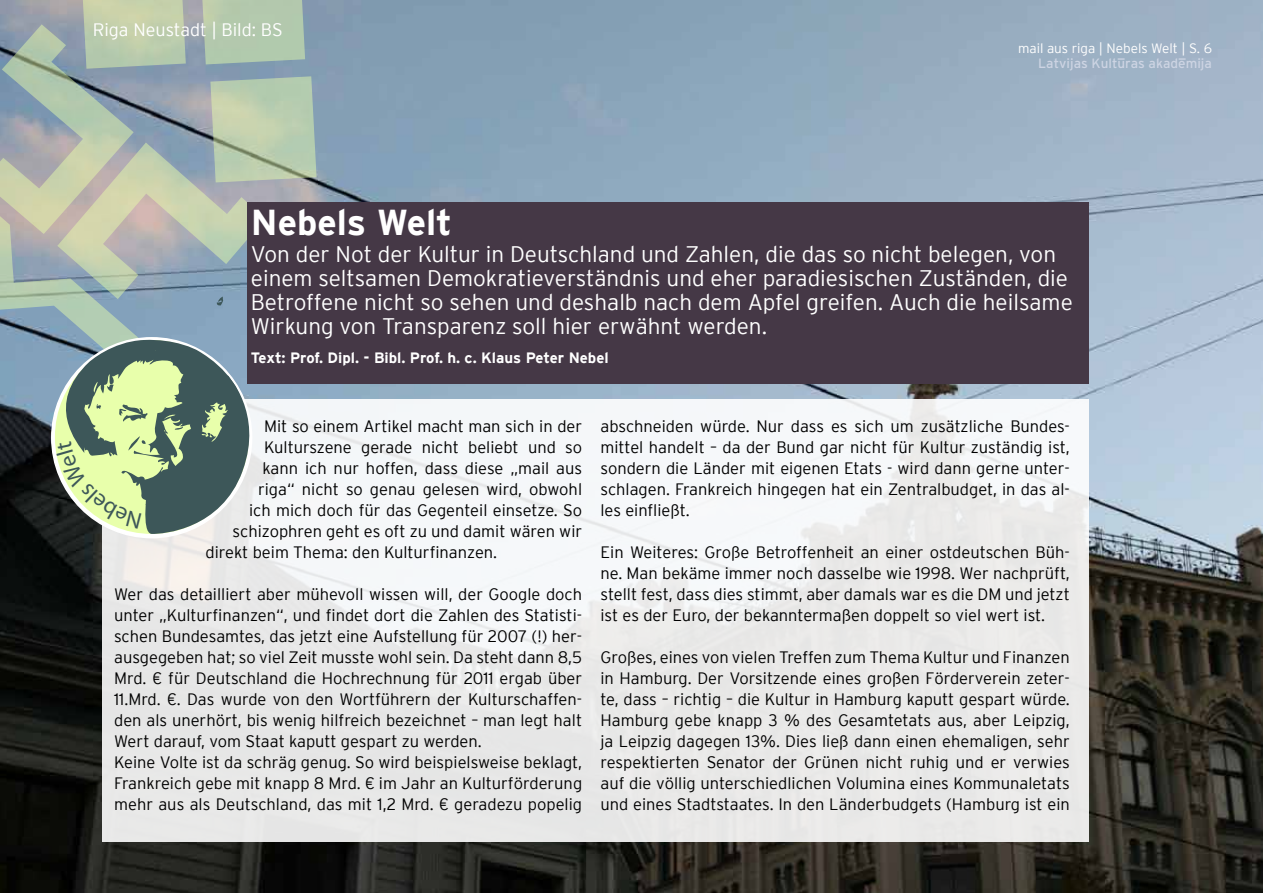
<style>
.page{position:relative;width:1263px;height:893px;background:#fff}
.page>*{position:absolute;margin:0;border:0;box-sizing:border-box;transform-origin:0 0}
.t1{font:700 36px "Interstate";color:#fff}
.t2{font:300 22.5px/24px "Interstate";color:#fff}
.t3{font:300 18px "Interstate";color:#fff}
.t4{font:300 16.5px/21px "Interstate";color:#000;text-align:justify}
.t5{font:700 15px "Interstate";color:#fff}
.t6{font:300 13.5px "Interstate";color:#fff}
.t7{font:13.5px "Interstate";color:#cdd4e3}
</style>
<div class="page">
<img style="left:0;top:0;width:1263px;height:893px">
<div style="left:102px;top:400px;width:987px;height:442px;background:linear-gradient(to right,#ebebec,#eeefef)"></div>
<div style="left:247px;top:202px;width:842px;height:182px;background:#453846"></div>
<svg style="left:0;top:0;width:317px;height:534px;background:#97a49c"></svg>
<p class="t3" style="left:93px;top:19px;width:192px">Riga Neustadt | Bild: BS</p>
<p class="t6" style="left:1018px;top:41px;width:195px">mail aus riga | Nebels Welt | S. 6</p>
<p class="t7" style="left:1038px;top:56px;width:175px">Latvijas Kulturas akademija</p>
<h1 class="t1" style="left:251px;top:202px;width:203px">Nebels Welt</h1>
<p class="t2" style="left:251px;top:242px;width:823px">Von der Not der Kultur in Deutschland und Zahlen, die das so nicht belegen, von einem seltsamen Demokratieverständnis und eher paradiesischen Zuständen, die Betroffene nicht so sehen und deshalb nach dem Apfel greifen. Auch die heilsame Wirkung von Transparenz soll hier erwähnt werden.</p>
<p class="t5" style="left:251px;top:349px;width:359px">Text: Prof. Dipl. - Bibl. Prof. h. c. Klaus Peter Nebel</p>
<p class="t4" style="left:264px;top:416px;width:320px">Mit so einem Artikel macht man sich in der</p>
<p class="t4" style="left:264px;top:437px;width:319px">Kulturszene gerade nicht beliebt und so</p>
<p class="t4" style="left:263px;top:458px;width:321px">kann ich nur hoffen, dass diese „mail aus</p>
<p class="t4" style="left:258px;top:479px;width:325px">riga“ nicht so genau gelesen wird, obwohl</p>
<p class="t4" style="left:249px;top:500px;width:335px">ich mich doch für das Gegenteil einsetze. So</p>
<p class="t4" style="left:233px;top:521px;width:351px">schizophren geht es oft zu und damit wären wir</p>
<p class="t4" style="left:206px;top:542px;width:293px">direkt beim Thema: den Kulturfinanzen.</p>
<p class="t4" style="left:114px;top:584px;width:470px;text-align:left">Wer das detailliert aber mühevoll wissen will, der Google doch unter „Kulturfinanzen“, und findet dort die Zahlen des Statisti&shy;schen Bundesamtes, das jetzt eine Aufstellung für 2007 (!) her&shy;ausgegeben hat; so viel Zeit musste wohl sein. Da steht dann 8,5<br>Mrd. € für Deutschland die Hochrechnung für 2011 ergab über 11.Mrd. €. Das wurde von den Wortführern der Kulturschaffen&shy;den als unerhört, bis wenig hilfreich bezeichnet – man legt halt Wert darauf, vom Staat kaputt gespart zu werden.<br>Keine Volte ist da schräg genug. So wird beispielsweise beklagt, Frankreich gebe mit knapp 8 Mrd. € im Jahr an Kulturförderung mehr aus als Deutschland, das mit 1,2 Mrd. € geradezu popelig</p>
<p class="t4" style="left:600px;top:416px;width:471px">abschneiden würde. Nur dass es sich um zusätzliche Bundes&shy;mittel handelt – da der Bund gar nicht für Kultur zuständig ist, sondern die Länder mit eigenen Etats - wird dann gerne unter&shy;schlagen. Frankreich hingegen hat ein Zentralbudget, in das al&shy;les einfließt.</p>
<p class="t4" style="left:600px;top:542px;width:471px">Ein Weiteres: Große Betroffenheit an einer ostdeutschen Büh&shy;ne. Man bekäme immer noch dasselbe wie 1998. Wer nachprüft, stellt fest, dass dies stimmt, aber damals war es die DM und jetzt ist es der Euro, der bekanntermaßen doppelt so viel wert ist.</p>
<p class="t4" style="left:600px;top:647px;width:471px">Großes, eines von vielen Treffen zum Thema Kultur und Finanzen in Hamburg. Der Vorsitzende eines großen Förderverein zeter&shy;te, dass – richtig – die Kultur in Hamburg kaputt gespart würde.<br>Hamburg gebe knapp 3 % des Gesamtetats aus, aber Leipzig, ja Leipzig dagegen 13%. Dies ließ dann einen ehemaligen, sehr respektierten Senator der Grünen nicht ruhig und er verwies auf die völlig unterschiedlichen Volumina eines Kommunaletats und eines Stadtstaates. In den Länderbudgets (Hamburg ist ein</p>
</div>
